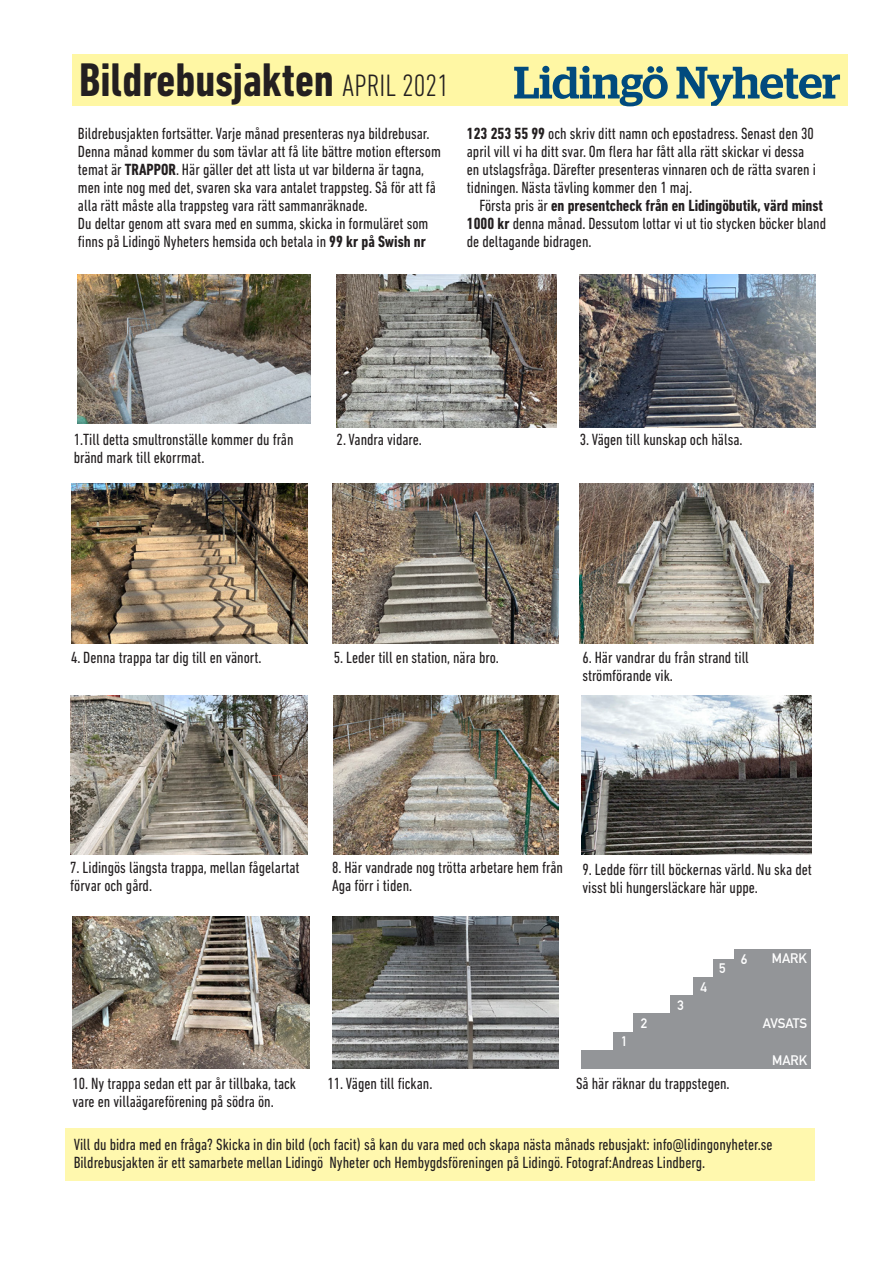
<style>
.page{position:relative;width:893px;height:1263px;background:#fff}
.page>*{position:absolute;margin:0;border:0;box-sizing:border-box;transform-origin:0 0}
.t1{font:700 condensed 48px "DIN Next LT Pro";color:#231f20}
.t2{font:condensed 16.5px/18px "DIN Next LT Pro";color:#231f20}
.t3{font:700 13.5px "DIN Alternate";color:#fff}
.s1{font-weight:300;font-size:31.5px}
.s2{font-weight:700}
</style>
<div class="page">
<div style="left:72px;top:54px;width:776px;height:52px;background:#fff7a4"></div>
<img style="left:77px;top:274px;width:233px;height:149px">
<img style="left:337px;top:274px;width:220px;height:153px">
<img style="left:580px;top:274px;width:235px;height:153px">
<img style="left:71px;top:483px;width:237px;height:161px">
<img style="left:332px;top:483px;width:227px;height:161px">
<img style="left:580px;top:483px;width:234px;height:161px">
<img style="left:70px;top:695px;width:237px;height:159px">
<img style="left:333px;top:695px;width:226px;height:159px">
<img style="left:582px;top:695px;width:229px;height:159px">
<img style="left:73px;top:916px;width:237px;height:153px">
<svg style="left:514px;top:66px;width:326px;height:40px"></svg>
<div style="left:65px;top:1128px;width:750px;height:53px;background:#fff8ae"></div>
<img style="left:332px;top:916px;width:227px;height:153px">
<div style="left:582px;top:1050px;width:229px;height:19px;background:#939598"></div>
<div style="left:614px;top:1032px;width:197px;height:18px;background:#939598"></div>
<div style="left:634px;top:1014px;width:177px;height:18px;background:#939598"></div>
<div style="left:671px;top:995px;width:140px;height:19px;background:#939598"></div>
<div style="left:693px;top:977px;width:118px;height:18px;background:#939598"></div>
<div style="left:713px;top:959px;width:98px;height:18px;background:#939598"></div>
<div style="left:735px;top:950px;width:76px;height:18px;background:#939598"></div>
<p class="t1" style="left:79px;top:52px;width:371px">Bildrebusjakten <span class="s1">APRIL 2021</span></p>
<p class="t2" style="left:78px;top:125px;width:364px">Bildrebusjakten fortsätter. Varje månad presenteras nya bildrebusar.<br>Denna månad kommer du som tävlar att få lite bättre motion eftersom temat är <span class="s2">TRAPPOR</span>. Här gäller det att lista ut var bilderna är tagna, men inte nog med det, svaren ska vara antalet trappsteg. Så för att få alla rätt måste alla trappsteg vara rätt sammanräknade.<br>Du deltar genom att svara med en summa, skicka in formuläret som finns på Lidingö Nyheters hemsida och betala in <span class="s2">99 kr på Swish nr</span></p>
<p class="t2" style="left:467px;top:125px;width:351px"><span class="s2">123 253 55 99</span> och skriv ditt namn och epostadress. Senast den 30 april vill vi ha ditt svar. Om flera har fått alla rätt skickar vi dessa en utslagsfråga. Därefter presenteras vinnaren och de rätta svaren i tidningen. Nästa tävling kommer den 1 maj.</p>
<p class="t2" style="left:467px;top:197px;width:361px;text-indent:13px">Första pris är <span class="s2">en presentcheck från en Lidingöbutik, värd minst<br>1000 kr</span> denna månad. Dessutom lottar vi ut tio stycken böcker bland de deltagande bidragen.</p>
<p class="t2" style="left:74px;top:431px;width:221px">1.Till detta smultronställe kommer du från bränd mark till ekorrmat.</p>
<p class="t2" style="left:337px;top:431px;width:87px">2. Vandra vidare.</p>
<p class="t2" style="left:580px;top:431px;width:164px">3. Vägen till kunskap och hälsa.</p>
<p class="t2" style="left:71px;top:649px;width:192px">4. Denna trappa tar dig till en vänort.</p>
<p class="t2" style="left:334px;top:649px;width:167px">5. Leder till en station, nära bro.</p>
<p class="t2" style="left:582px;top:649px;width:168px">6. Här vandrar du från strand till strömförande vik.</p>
<p class="t2" style="left:70px;top:858px;width:231px">7. Lidingös längsta trappa, mellan fågelartat förvar och gård.</p>
<p class="t2" style="left:72px;top:1075px;width:225px">10. Ny trappa sedan ett par år tillbaka, tack vare en villaägareförening på södra ön.</p>
<p class="t2" style="left:332px;top:858px;width:232px">8. Här vandrade nog trötta arbetare hem från<br>Aga förr i tiden.</p>
<p class="t2" style="left:582px;top:860px;width:231px">9. Ledde förr till böckernas värld. Nu ska det visst bli hungersläckare här uppe.</p>
<p class="t3" style="left:621px;top:1031px;width:8px">1</p>
<p class="t3" style="left:641px;top:1013px;width:8px">2</p>
<p class="t3" style="left:677px;top:995px;width:8px">3</p>
<p class="t3" style="left:700px;top:976px;width:8px">4</p>
<p class="t3" style="left:719px;top:958px;width:8px">5</p>
<p class="t3" style="left:741px;top:949px;width:8px">6</p>
<p class="t3" style="left:772px;top:948px;width:37px">MARK</p>
<p class="t3" style="left:763px;top:1013px;width:46px">AVSATS</p>
<p class="t3" style="left:772px;top:1050px;width:37px">MARK</p>
<p class="t2" style="left:328px;top:1075px;width:106px">11. Vägen till fickan.</p>
<p class="t2" style="left:576px;top:1075px;width:155px">Så här räknar du trappstegen.</p>
<p class="t2" style="left:74px;top:1135px;width:700px">Vill du bidra med en fråga? Skicka in din bild (och facit) så kan du vara med och skapa nästa månads rebusjakt: info@lidingonyheter.se</p>
<p class="t2" style="left:74px;top:1153px;width:633px">Bildrebusjakten är ett samarbete mellan Lidingö Nyheter och Hembygdsföreningen på Lidingö. Fotograf:Andreas Lindberg.</p>
</div>
